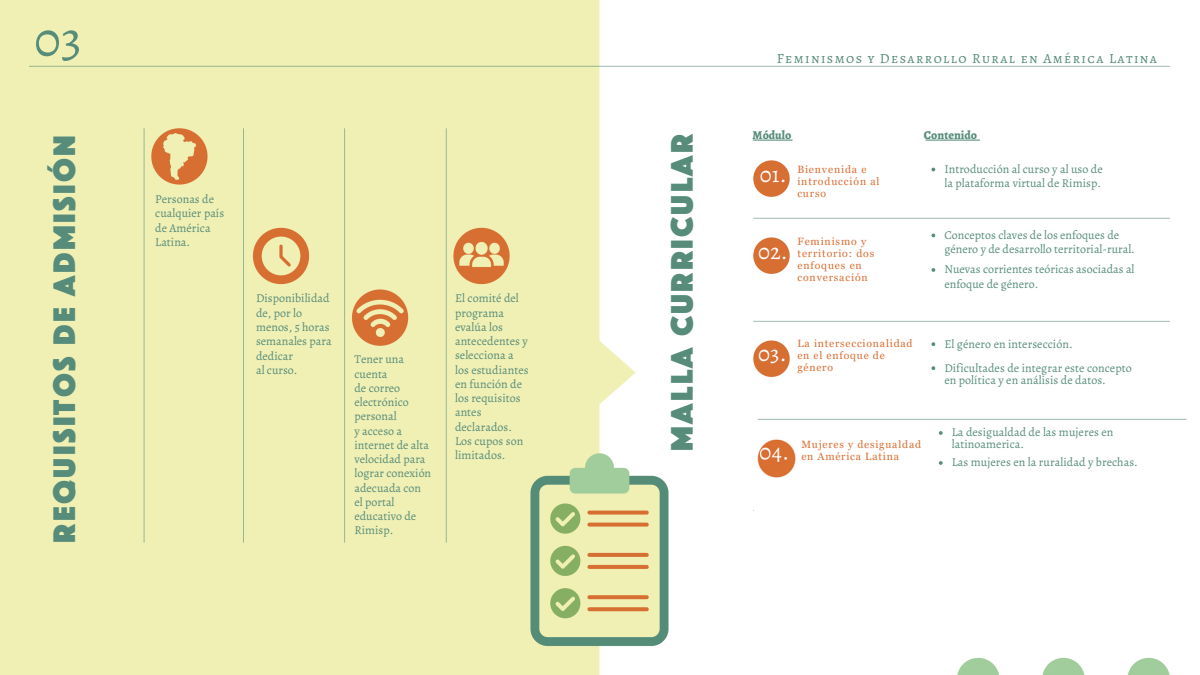
<style>
.page{position:relative;width:1200px;height:675px;background:#fff}
.page>*{position:absolute;margin:0;border:0;box-sizing:border-box;transform-origin:0 0}
.t1{font:50.3px "Alegreya";color:#578c7b}
.t2{font:32.2px "Phosphate Pro Solid";letter-spacing:.075em;color:#578c7b}
.t3{font:22.6px "Alegreya";color:#fff}
.t4{font:14px "Alegreya SC";letter-spacing:.1em;color:#578c7b}
.t5{font:12px/14.2px "Alegreya";color:#578c7b}
.t6{font:12px/12px "Alegreya";letter-spacing:.005em;color:#578d7b}
.t7{font:800 12px "Alegreya";color:#578c7b}
.t8{font:10.5px/12px "Georgia Pro";letter-spacing:.08em;color:#da6f33}
</style>
<div class="page">
<img style="left:0;top:0;width:1170px;height:675px">
<img style="left:755px;top:400px;width:432px;height:114px">
<div style="left:698px;top:514px;width:123px;height:66px;background:#fff"></div>
<svg style="left:931px;top:168px;width:4px;height:3px"></svg>
<svg style="left:931px;top:342px;width:4px;height:4px"></svg>
<svg style="left:931px;top:366px;width:4px;height:4px"></svg>
<svg style="left:931px;top:234px;width:4px;height:3px"></svg>
<svg style="left:931px;top:268px;width:4px;height:4px"></svg>
<svg style="left:939px;top:431px;width:4px;height:4px"></svg>
<svg style="left:939px;top:461px;width:4px;height:4px"></svg>
<h1 class="t1" style="left:34px;top:5px;width:49px">03</h1>
<h5 class="t2" style="left:45px;top:543px;width:409px;rotate:-90deg">Requisitos de admisión</h5>
<h5 class="t2" style="left:663px;top:451px;width:319px;rotate:-90deg">Malla curricular</h5>
<h5 class="t5" style="left:155px;top:192px;width:70px">Personas de cualquier país de América<br>Latina.</h5>
<h5 class="t5" style="left:256px;top:291px;width:75px">Disponibilidad de, por lo</h5>
<h5 class="t5" style="left:256px;top:320px;width:77px">menos, 5 horas semanales para dedicar<br>al curso.</h5>
<h1 class="t5" style="left:455px;top:291px;width:75px">El comité del programa evalúa los antecedentes y selecciona a los estudiantes en función de los requisitos antes declarados.<br>Los cupos son limitados.</h1>
<h3 class="t5" style="left:355px;top:352px;width:78px">Tener una cuenta<br>de correo electrónico personal<br>y acceso a internet de alta velocidad para lograr conexión adecuada con el portal educativo de<br>Rimisp.</h3>
<p class="t4" style="left:777px;top:49px;width:382px">Feminismos y Desarrollo Rural en América Latina</p>
<h4 class="t7" style="left:753px;top:126px;width:40px">Módulo</h4>
<h4 class="t7" style="left:924px;top:126px;width:55px">Contenido</h4>
<h2 class="t5" style="left:944px;top:162px;width:160px">Introducción al curso y al uso de la plataforma virtual de Rimisp.</h2>
<p class="t8" style="left:797px;top:163px;width:84px">Bienvenida e introducción al curso</p>
<p class="t3" style="left:760px;top:160px;width:28px">01.</p>
<p class="t3" style="left:758px;top:236px;width:31px">02.</p>
<p class="t8" style="left:798px;top:235px;width:78px">Feminismo y territorio: dos enfoques en conversación</p>
<h2 class="t3" style="left:758px;top:338px;width:30px">03.</h2>
<h2 class="t8" style="left:797px;top:337px;width:117px">La interseccionalidad en el enfoque de género</h2>
<p class="t8" style="left:801px;top:438px;width:121px">Mujeres y desigualdad en América Latina</p>
<p class="t6" style="left:944px;top:228px;width:192px;line-height:14.2px">Conceptos claves de los enfoques de género y de desarrollo territorial-rural.</p>
<p class="t6" style="left:944px;top:262px;width:192px;line-height:14.2px">Nuevas corrientes teóricas asociadas al enfoque de género.</p>
<p class="t6" style="left:944px;top:338px;width:130px">El género en intersección.</p>
<p class="t6" style="left:944px;top:362px;width:189px">Dificultades de integrar este concepto en política y en análisis de datos.</p>
<p class="t6" style="left:952px;top:426px;width:163px">La desigualdad de las mujeres en latinoamerica.</p>
<p class="t6" style="left:952px;top:456px;width:188px">Las mujeres en la ruralidad y brechas.</p>
</div>
